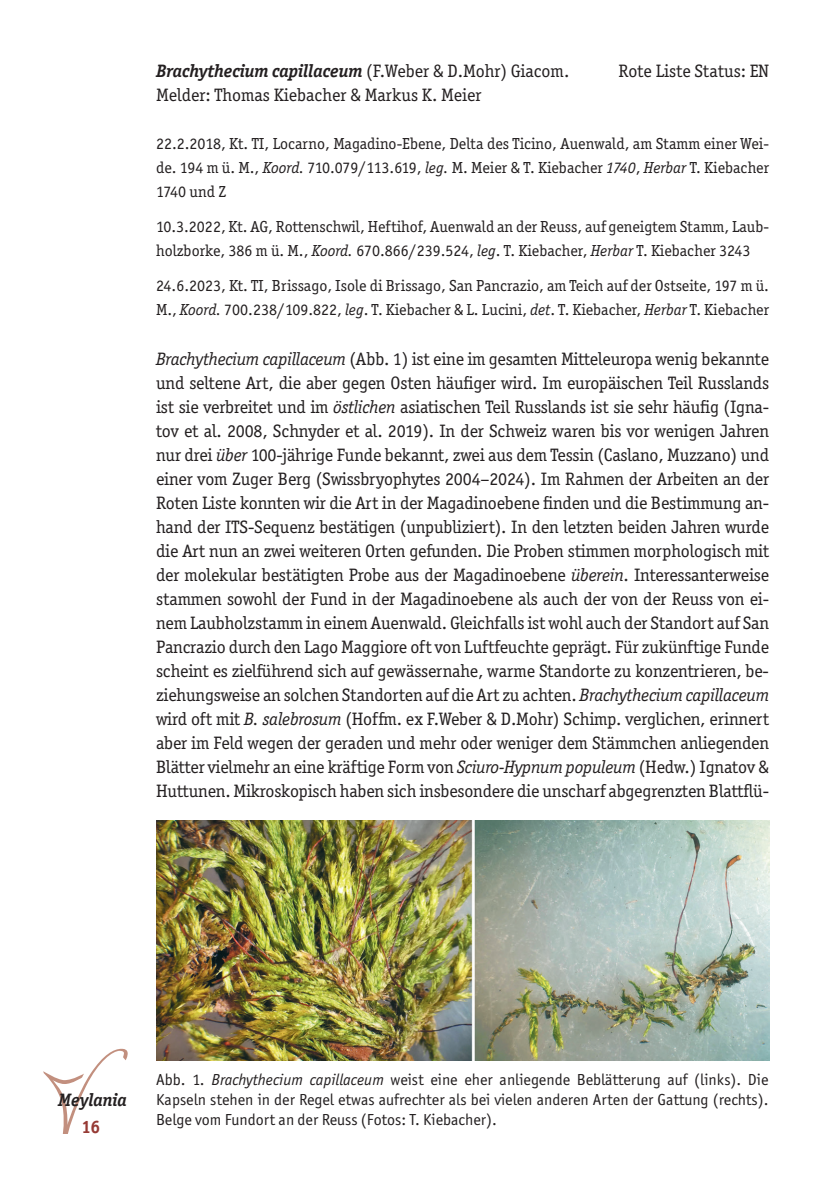
<style>
.page{position:relative;width:840px;height:1191px;background:#fff}
.page>*{position:absolute;margin:0;border:0;box-sizing:border-box;transform-origin:0 0}
.t1{font:18px/24px "Officina Ser ITC Std";color:#231f20;text-align:justify}
.t2{font:italic 700 18px "Officina Ser ITC Std";color:#231f20}
.t3{font:700 18px "Officina Ser ITC Std";color:#963a35}
.t4{font:16px/24px "Officina Ser ITC Std";color:#231f20}
.t5{font:16px/20px "Officina Sans ITC Std";color:#231f20;text-align:justify}
.s1{font-weight:400;font-style:normal}
.s2{font-style:italic}
</style>
<div class="page">
<svg style="left:43px;top:1048px;width:85px;height:85px"></svg>
<img style="left:156px;top:821px;width:612px;height:240px">
<p class="t2" style="left:156px;top:60px;width:414px">Brachythecium capillaceum <span class="s1">(F.Weber &amp; D.Mohr) Giacom.</span></p>
<p class="t1" style="left:618px;top:58px;width:152px">Rote Liste Status: EN</p>
<p class="t1" style="left:156px;top:82px;width:326px">Melder: Thomas Kiebacher &amp; Markus K. Meier</p>
<p class="t4" style="left:156px;top:131px;width:614px;text-align:justify">22.2.2018, Kt. TI, Locarno, Magadino-Ebene, Delta des Ticino, Auenwald, am Stamm einer Wei&shy;de. 194 m ü. M., <span class="s2">Koord.</span> 710.079/113.619, <span class="s2">leg.</span> M. Meier &amp; T. Kiebacher <span class="s2">1740</span>, <span class="s2">Herbar</span> T. Kiebacher 1740 und Z</p>
<p class="t4" style="left:156px;top:214px;width:614px">10.3.2022, Kt. AG, Rottenschwil, Heftihof, Auenwald an der Reuss, auf geneigtem Stamm, Laub&shy;holzborke, 386 m ü. M., <span class="s2">Koord.</span> 670.866/239.524, <span class="s2">leg</span>. T. Kiebacher, <span class="s2">Herbar</span> T. Kiebacher 3243</p>
<p class="t4" style="left:156px;top:274px;width:614px">24.6.2023, Kt. TI, Brissago, Isole di Brissago, San Pancrazio, am Teich auf der Ostseite, 197 m ü.<br>M., <span class="s2">Koord.</span> 700.238/109.822, <span class="s2">leg</span>. T. Kiebacher &amp; L. Lucini, <span class="s2">det</span>. T. Kiebacher, <span class="s2">Herbar</span> T. Kiebacher</p>
<p class="t1" style="left:156px;top:346px;width:614px"><span class="s2">Brachythecium capillaceum</span> (Abb. 1) ist eine im gesamten Mitteleuropa wenig bekannte und seltene Art, die aber gegen Osten häufiger wird. Im europäischen Teil Russlands ist sie verbreitet und im <span class="s2">östlichen</span> asiatischen Teil Russlands ist sie sehr häufig (Igna&shy;tov et al. 2008, Schnyder et al. 2019). In der Schweiz waren bis vor wenigen Jahren nur drei <span class="s2">über</span> 100-jährige Funde bekannt, zwei aus dem Tessin (Caslano, Muzzano) und einer vom Zuger Berg (Swissbryophytes 2004–2024). Im Rahmen der Arbeiten an der Roten Liste konnten wir die Art in der Magadinoebene finden und die Bestimmung an&shy;hand der ITS-Sequenz bestätigen (unpubliziert). In den letzten beiden Jahren wurde die Art nun an zwei weiteren Orten gefunden. Die Proben stimmen morphologisch mit der molekular bestätigten Probe aus der Magadinoebene <span class="s2">überein</span>. Interessanterweise stammen sowohl der Fund in der Magadinoebene als auch der von der Reuss von ei&shy;nem Laubholzstamm in einem Auenwald. Gleichfalls ist wohl auch der Standort auf San Pancrazio durch den Lago Maggiore oft von Luftfeuchte geprägt. Für zukünftige Funde scheint es zielführend sich auf gewässernahe, warme Standorte zu konzentrieren, be&shy;ziehungsweise an solchen Standorten auf die Art zu achten. <span class="s2">Brachythecium capillaceum </span>wird oft mit <span class="s2">B. salebrosum</span> (Hoffm. ex F.Weber &amp; D.Mohr) Schimp. verglichen, erinnert aber im Feld wegen der geraden und mehr oder weniger dem Stämmchen anliegenden Blätter vielmehr an eine kräftige Form von <span class="s2">Sciuro-Hypnum populeum</span> (Hedw.) Ignatov &amp; Huttunen. Mikroskopisch haben sich insbesondere die unscharf abgegrenzten Blattflü-</p>
<p class="t2" style="left:58px;top:1089px;width:70px">Meylania</p>
<p class="t3" style="left:81px;top:1115px;width:20px">16</p>
<p class="t5" style="left:156px;top:1069px;width:613px">Abb. 1. <span class="s2">Brachythecium capillaceum</span> weist eine eher anliegende Beblätterung auf (links). Die Kapseln stehen in der Regel etwas aufrechter als bei vielen anderen Arten der Gattung (rechts).<br>Belge vom Fundort an der Reuss (Fotos: T. Kiebacher).</p>
</div>
